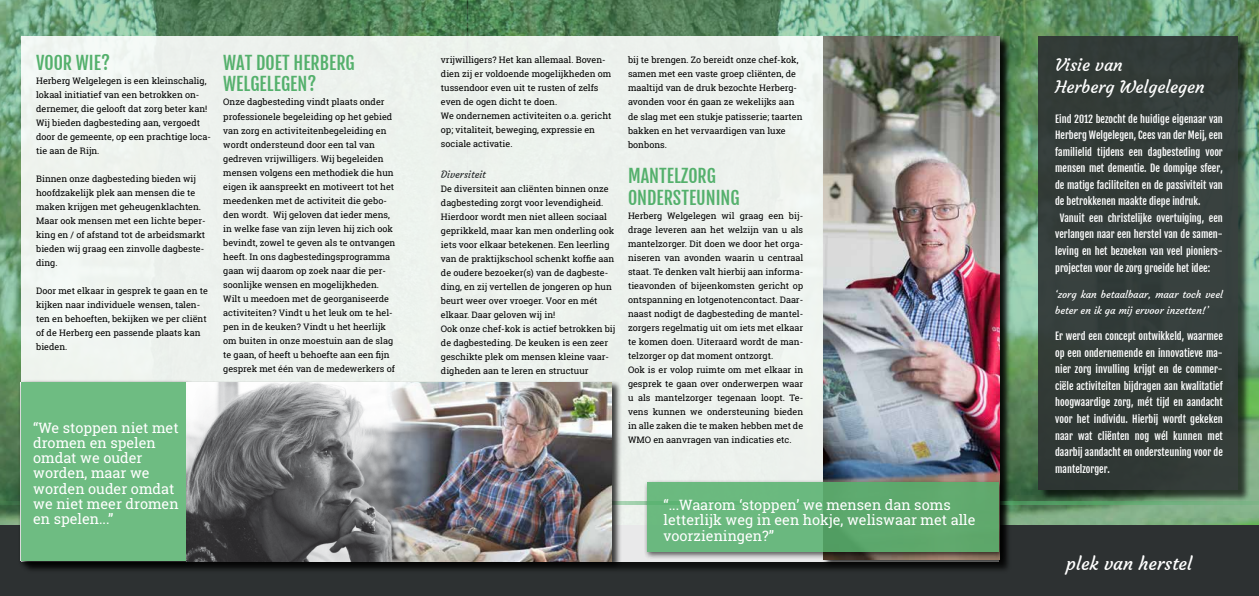
<style>
.page{position:relative;width:1259px;height:596px;background:#fff}
.page>*{position:absolute;margin:0;border:0;box-sizing:border-box;transform-origin:0 0}
.t1{font:18px/21.6px "Fjalla One";color:#54b06c}
.t2{font:18px "Courgette";color:#fff}
.t3{font:17px/21.9px "Courgette";color:#fff}
.t4{font:14.4px/15.2px "Roboto Slab";color:#fff}
.t5{font:10px/16.5px "Fjalla One";color:#fff;text-align:justify}
.t6{font:10px/16.5px "Courgette";color:#fff}
.t7{font:10px "Courgette";color:#2d3132}
.t8{font:9px/14px "Roboto Slab";color:#000}
</style>
<div class="page">
<img style="left:0;top:0;width:1259px;height:525px">
<div style="left:0;top:525px;width:1259px;height:70px;background:#2d3132"></div>
<div style="left:21px;top:36px;width:978px;height:524px;background:#edf2ed"></div>
<hr style="left:0;top:500px;width:497px;height:3px;background:#54b06c">
<hr style="left:497px;top:500px;width:378px;height:3px;background:#54b06c">
<hr style="left:784px;top:500px;width:475px;height:3px;background:#54b06c">
<div style="left:1039px;top:38px;width:211px;height:463px;background:#000;opacity:.75"></div>
<div style="left:1037px;top:36px;width:200px;height:453px;background:#333c38"></div>
<div style="left:19px;top:380px;width:602px;height:190px;background:#000;opacity:.75"></div>
<img style="left:429px;top:382px;width:183px;height:178px">
<div style="left:18px;top:379px;width:177px;height:189px;background:#000;opacity:.75"></div>
<div style="left:21px;top:382px;width:166px;height:178px;background:#6ebc82"></div>
<div style="left:822px;top:35px;width:186px;height:533px;background:#000;opacity:.75"></div>
<img style="left:824px;top:36px;width:175px;height:442px">
<div style="left:644px;top:478px;width:362px;height:81px;background:#000;opacity:.75"></div>
<svg style="left:647px;top:482px;width:352px;height:69px;background:#63b075"></svg>
<img style="left:187px;top:382px;width:242px;height:178px">
<h1 class="t1" style="left:36px;top:52px;width:75px">VOOR WIE?</h1>
<p class="t8" style="left:36px;top:73px;width:176px">Herberg Welgelegen is een kleinschalig, lokaal initiatief van een betrokken on&shy;dernemer, die gelooft dat zorg beter kan!<br>Wij bieden dagbesteding aan, vergoedt door de gemeente, op een prachtige loca&shy;tie aan de Rijn.</p>
<p class="t8" style="left:36px;top:171px;width:171px">Binnen onze dagbesteding bieden wij hoofdzakelijk plek aan mensen die te maken krijgen met geheugenklachten.<br>Maar ook mensen met een lichte beper&shy;king en / of afstand tot de arbeidsmarkt bieden wij graag een zinvolle dagbeste&shy;ding.</p>
<p class="t8" style="left:36px;top:283px;width:173px">Door met elkaar in gesprek te gaan en te kijken naar individuele wensen, talen&shy;ten en behoeften, bekijken we per cliënt of de Herberg een passende plaats kan bieden.</p>
<h1 class="t1" style="left:223px;top:52px;width:133px">WAT DOET HERBERG<br>WELGELEGEN?</h1>
<p class="t8" style="left:223px;top:95px;width:174px">Onze dagbesteding vindt plaats onder professionele begeleiding op het gebied van zorg en activiteitenbegeleiding en wordt ondersteund door een tal van gedreven vrijwilligers. Wij begeleiden mensen volgens een methodiek die hun eigen ik aanspreekt en motiveert tot het meedenken met de activiteit die gebo&shy;den wordt. Wij geloven dat ieder mens, in welke fase van zijn leven hij zich ook bevindt, zowel te geven als te ontvangen heeft. In ons dagbestedingsprogramma gaan wij daarom op zoek naar die per&shy;soonlijke wensen en mogelijkheden.<br>Wilt u meedoen met de georganiseerde activiteiten? Vindt u het leuk om te hel&shy;pen in de keuken? Vindt u het heerlijk om buiten in onze moestuin aan de slag te gaan, of heeft u behoefte aan een fijn gesprek met één van de medewerkers of</p>
<h3 class="t4" style="left:33px;top:419px;width:147px">“We stoppen niet met dromen en spelen omdat we ouder worden, maar we worden ouder omdat we niet meer dromen en spelen...”</h3>
<p class="t8" style="left:441px;top:53px;width:172px">vrijwilligers? Het kan allemaal. Boven&shy;dien zij er voldoende mogelijkheden om tussendoor even uit te rusten of zelfs even de ogen dicht te doen.<br>We ondernemen activiteiten o.a. gericht op; vitaliteit, beweging, expressie en sociale activatie.</p>
<p class="t7" style="left:441px;top:167px;width:46px">Diversiteit</p>
<p class="t8" style="left:441px;top:181px;width:176px">De diversiteit aan cliënten binnen onze dagbesteding zorgt voor levendigheid.<br>Hierdoor wordt men niet alleen sociaal geprikkeld, maar kan men onderling ook iets voor elkaar betekenen. Een leerling van de praktijkschool schenkt koffie aan de oudere bezoeker(s) van de dagbeste&shy;ding, en zij vertellen de jongeren op hun beurt weer over vroeger. Voor en mét elkaar. Daar geloven wij in!<br>Ook onze chef-kok is actief betrokken bij de dagbesteding. De keuken is een zeer geschikte plek om mensen kleine vaar&shy;digheden aan te leren en structuur</p>
<p class="t8" style="left:628px;top:53px;width:176px">bij te brengen. Zo bereidt onze chef-kok, samen met een vaste groep cliënten, de maaltijd van de druk bezochte Herberg&shy;avonden voor én gaan ze wekelijks aan de slag met een stukje patisserie; taarten bakken en het vervaardigen van luxe bonbons.</p>
<h1 class="t1" style="left:628px;top:165px;width:113px">MANTELZORG<br>ONDERSTEUNING</h1>
<p class="t8" style="left:628px;top:208px;width:177px">Herberg Welgelegen wil graag een bij&shy;drage leveren aan het welzijn van u als mantelzorger. Dit doen we door het orga&shy;niseren van avonden waarin u centraal staat. Te denken valt hierbij aan informa&shy;tieavonden of bijeenkomsten gericht op ontspanning en lotgenotencontact. Daar&shy;naast nodigt de dagbesteding de mantel&shy;zorgers regelmatig uit om iets met elkaar te komen doen. Uiteraard wordt de man&shy;telzorger op dat moment ontzorgt.<br>Ook is er volop ruimte om met elkaar in gesprek te gaan over onderwerpen waar u als mantelzorger tegenaan loopt. Te&shy;vens kunnen we ondersteuning bieden in alle zaken die te maken hebben met de WMO en aanvragen van indicaties etc.</p>
<h3 class="t4" style="left:663px;top:497px;width:313px">“...Waarom ‘stoppen’ we mensen dan soms letterlijk weg in een hokje, weliswaar met alle voorzieningen?”</h3>
<h2 class="t3" style="left:1055px;top:54px;width:151px">Visie van<br>Herberg Welgelegen</h2>
<p class="t5" style="left:1055px;top:110px;width:169px">Eind 2012 bezocht de huidige eigenaar van</p>
<p class="t5" style="left:1055px;top:127px;width:169px">Herberg Welgelegen, Cees van der Meij, een</p>
<p class="t5" style="left:1055px;top:143px;width:169px">familielid tijdens een dagbesteding voor</p>
<p class="t5" style="left:1055px;top:160px;width:169px">mensen met dementie. De dompige sfeer,</p>
<p class="t5" style="left:1055px;top:176px;width:169px">de matige faciliteiten en de passiviteit van</p>
<p class="t5" style="left:1055px;top:193px;width:147px">de betrokkenen maakte diepe indruk.</p>
<p class="t5" style="left:1059px;top:209px;width:165px">Vanuit een christelijke overtuiging, een</p>
<p class="t5" style="left:1055px;top:226px;width:169px">verlangen naar een herstel van de samen-</p>
<p class="t5" style="left:1055px;top:243px;width:169px">leving en het bezoeken van veel pioniers-</p>
<p class="t5" style="left:1055px;top:259px;width:157px">projecten voor de zorg groeide het idee:</p>
<p class="t6" style="left:1055px;top:285px;width:169px">‘zorg kan betaalbaar, maar toch veel beter en ik ga mij ervoor inzetten!’</p>
<p class="t5" style="left:1055px;top:328px;width:169px">Er werd een concept ontwikkeld, waarmee op een ondernemende en innovatieve ma&shy;nier zorg invulling krijgt en de commer&shy;ciële activiteiten bijdragen aan kwalitatief hoogwaardige zorg, mét tijd en aandacht voor het individu. Hierbij wordt gekeken naar wat cliënten nog wél kunnen met daarbij aandacht en ondersteuning voor de mantelzorger.</p>
<h1 class="t2" style="left:1066px;top:552px;width:127px">plek van herstel</h1>
</div>
